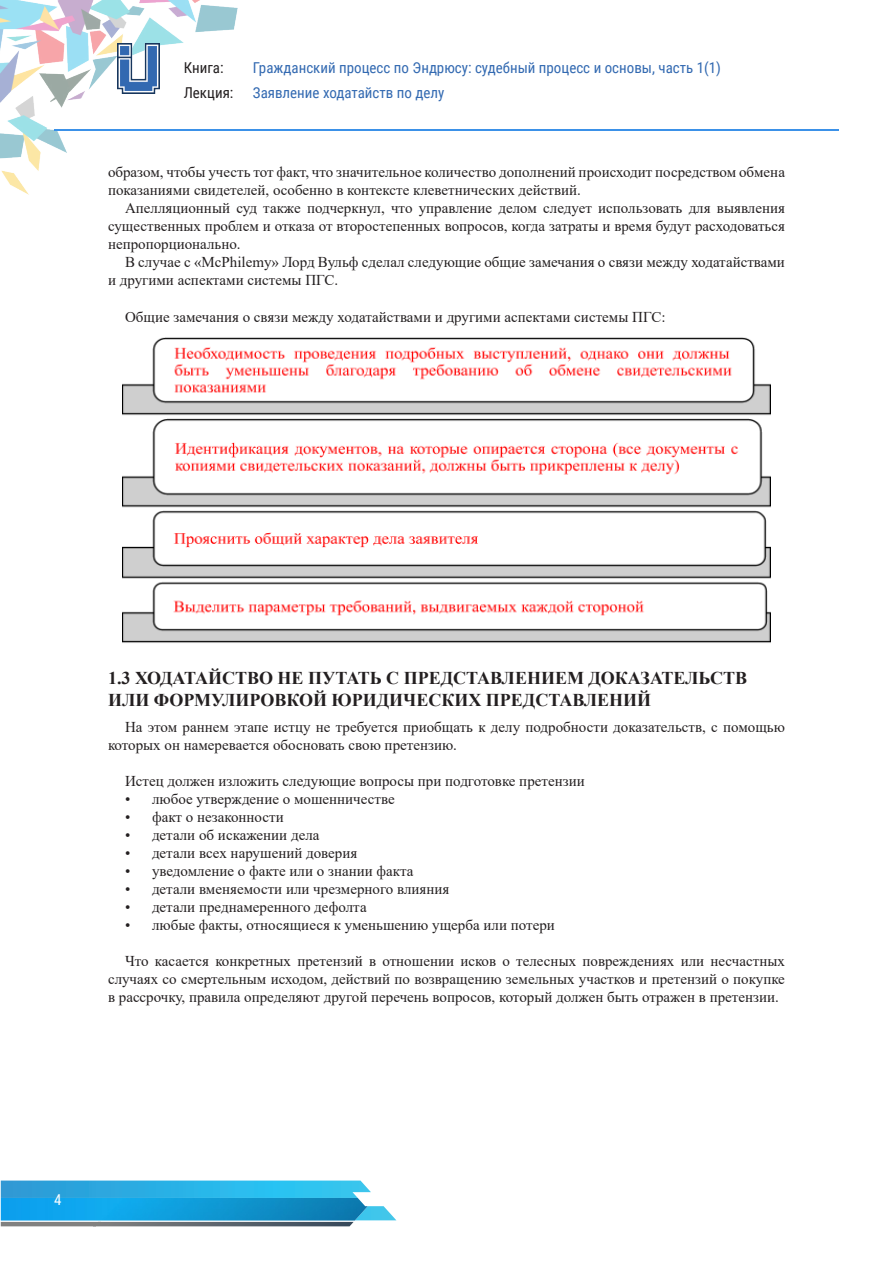
<style>
.page{position:relative;width:893px;height:1263px;background:#fff}
.page>*{position:absolute;margin:0;border:0;box-sizing:border-box;transform-origin:0 0}
.tema{font:700 18px/21.6px "Times New Roman";color:#231f20}
.t1{font:15px/18px "Times New Roman";color:#231f20}
.t2{font:15px/25.5px "Roboto Condensed";color:#3269b1}
.t3{font:15px/25.5px "Roboto Condensed";color:#231f20}
.t4{font:15px "Roboto Condensed";color:#fff}
</style>
<div class="page">
<img style="left:0;top:0;width:238px;height:195px">
<hr style="left:54px;top:129px;width:785px;height:2px;background:#3b91e8">
<img style="left:118px;top:44px;width:41px;height:49px">
<svg style="left:1px;top:1180px;width:395px;height:46px;background:#5bb6d9"></svg>
<img style="left:1px;top:1198px;width:367px;height:22px">
<img style="left:122px;top:337px;width:649px;height:306px">
<p class="t3" style="left:184px;top:54px;width:51px">Книга:<br>Лекция:</p>
<p class="t2" style="left:253px;top:54px;width:470px">Гражданский процесс по Эндрюсу: судебный процесс и основы, часть 1(1)<br>Заявление ходатайств по делу</p>
<p class="t1" style="left:108px;top:163px;width:678px">образом, чтобы учесть тот факт, что значительное количество дополнений происходит посредством обмена показаниями свидетелей, особенно в контексте клеветнических действий.</p>
<p class="t1" style="left:108px;top:199px;width:678px;text-align:justify;text-indent:17px">Апелляционный суд также подчеркнул, что управление делом следует использовать для выявления существенных проблем и отказа от второстепенных вопросов, когда затраты и время будут расходоваться непропорционально.</p>
<p class="t1" style="left:108px;top:253px;width:678px;text-indent:17px">В случае с «McPhilemy» Лорд Вульф сделал следующие общие замечания о связи между ходатайствами и другими аспектами системы ПГС.</p>
<p class="t1" style="left:125px;top:307px;width:542px">Общие замечания о связи между ходатайствами и другими аспектами системы ПГС:</p>
<p class="tema" style="left:108px;top:667px;width:641px">1.3 ХОДАТАЙСТВО НЕ ПУТАТЬ С ПРЕДСТАВЛЕНИЕМ ДОКАЗАТЕЛЬСТВ<br>ИЛИ ФОРМУЛИРОВКОЙ ЮРИДИЧЕСКИХ ПРЕДСТАВЛЕНИЙ</p>
<p class="t1" style="left:108px;top:718px;width:678px;text-indent:17px">На этом раннем этапе истцу не требуется приобщать к делу подробности доказательств, с помощью которых он намеревается обосновать свою претензию.</p>
<p class="t1" style="left:125px;top:772px;width:461px">Истец должен изложить следующие вопросы при подготовке претензии</p>
<p class="t1" style="left:125px;top:790px;width:271px">• любое утверждение о мошенничестве</p>
<p class="t1" style="left:125px;top:808px;width:160px">• факт о незаконности</p>
<p class="t1" style="left:125px;top:826px;width:196px">• детали об искажении дела</p>
<p class="t1" style="left:125px;top:844px;width:234px">• детали всех нарушений доверия</p>
<p class="t1" style="left:125px;top:862px;width:290px">• уведомление о факте или о знании факта</p>
<p class="t1" style="left:125px;top:880px;width:326px">• детали вменяемости или чрезмерного влияния</p>
<p class="t1" style="left:125px;top:898px;width:243px">• детали преднамеренного дефолта</p>
<p class="t1" style="left:125px;top:916px;width:431px">• любые факты, относящиеся к уменьшению ущерба или потери</p>
<p class="t1" style="left:108px;top:952px;width:678px;text-align:justify;text-indent:17px">Что касается конкретных претензий в отношении исков о телесных повреждениях или несчастных случаях со смертельным исходом, действий по возвращению земельных участков и претензий о покупке в рассрочку, правила определяют другой перечень вопросов, который должен быть отражен в претензии.</p>
<p class="t4" style="left:54px;top:1189px;width:9px">4</p>
</div>
